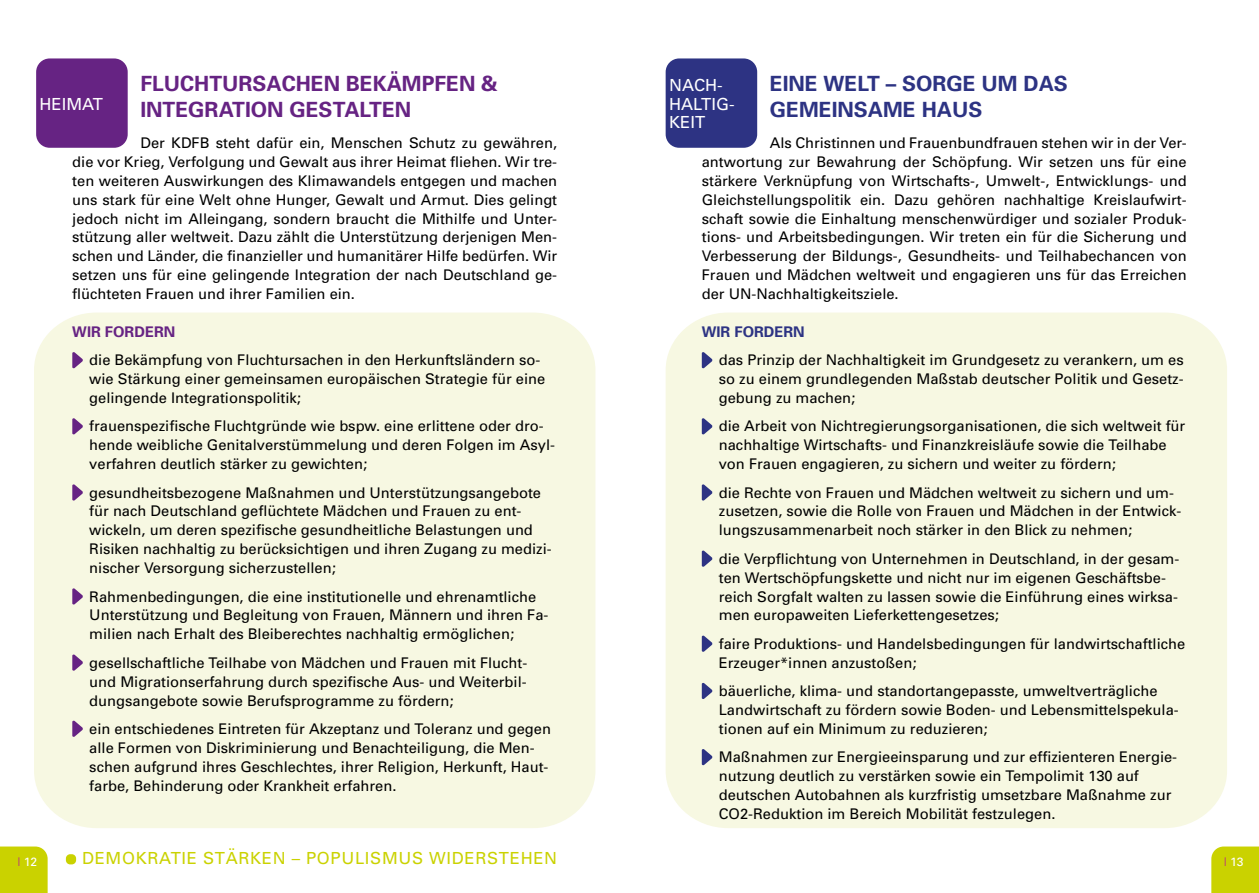
<style>
.page{position:relative;width:1259px;height:893px;background:#fff}
.page>*{position:absolute;margin:0;border:0;box-sizing:border-box;transform-origin:0 0}
.t1{font:700 21px/25.5px "Univers";color:#662383}
.t2{font:700 21px/25.5px "Univers";color:#2d3383}
.t3{font:16.65px "Univers";letter-spacing:.04em;color:#cad200}
.t4{font:16.65px/18.6px "Univers";color:#fff}
.t5{font:14.7px/18.9px "Univers";color:#000}
.t6{font:700 14.7px "Univers";color:#662383}
.t7{font:700 14.7px "Univers";color:#2d3383}
.t8{font:12px "Univers";color:#fff}
.s1{color:#b9367e}
</style>
<div class="page">
<div style="left:1211px;top:846px;width:48px;height:47px;background:#cad200"></div>
<div style="left:0;top:846px;width:48px;height:47px;background:#cad200"></div>
<div style="left:66px;top:854px;width:10px;height:10px;background:#cad200;border-radius:4px"></div>
<div style="left:34px;top:313px;width:561px;height:515px;background:#f7f8e2;border-radius:60px"></div>
<div style="left:665px;top:313px;width:562px;height:515px;background:#f7f8e2;border-radius:60px"></div>
<svg style="left:72px;top:352px;width:11px;height:17px"></svg>
<svg style="left:72px;top:418px;width:11px;height:17px"></svg>
<svg style="left:72px;top:484px;width:11px;height:17px"></svg>
<svg style="left:72px;top:588px;width:11px;height:17px"></svg>
<svg style="left:72px;top:654px;width:11px;height:17px"></svg>
<svg style="left:72px;top:720px;width:11px;height:17px"></svg>
<svg style="left:702px;top:352px;width:10px;height:17px"></svg>
<svg style="left:702px;top:418px;width:10px;height:17px"></svg>
<svg style="left:702px;top:484px;width:10px;height:17px"></svg>
<svg style="left:702px;top:550px;width:10px;height:17px"></svg>
<svg style="left:702px;top:635px;width:10px;height:17px"></svg>
<svg style="left:702px;top:682px;width:10px;height:17px"></svg>
<svg style="left:702px;top:749px;width:10px;height:17px"></svg>
<div style="left:36px;top:58px;width:92px;height:90px;background:#662383;border-radius:13px"></div>
<div style="left:665px;top:58px;width:92px;height:90px;background:#2d3383;border-radius:13px"></div>
<h1 class="t1" style="left:140px;top:70px;width:359px">FLUCHTURSACHEN BEKÄMPFEN &amp;<br>INTEGRATION GESTALTEN</h1>
<p class="t5" style="left:72px;top:133px;width:486px;text-align:justify;text-indent:68px">Der KDFB steht dafür ein, Menschen Schutz zu gewähren, die vor Krieg, Verfolgung und Gewalt aus ihrer Heimat fliehen. Wir tre&shy;ten weiteren Auswirkungen des Klimawandels entgegen und machen uns stark für eine Welt ohne Hunger, Gewalt und Armut. Dies gelingt jedoch nicht im Alleingang, sondern braucht die Mithilfe und Unter&shy;stützung aller weltweit. Dazu zählt die Unterstützung derjenigen Men&shy;schen und Länder, die finanzieller und humanitärer Hilfe bedürfen. Wir setzen uns für eine gelingende Integration der nach Deutschland ge&shy;flüchteten Frauen und ihrer Familien ein.</p>
<p class="t6" style="left:72px;top:322px;width:104px">WIR FORDERN</p>
<p class="t5" style="left:89px;top:350px;width:457px">die Bekämpfung von Fluchtursachen in den Herkunftsländern so&shy;wie Stärkung einer gemeinsamen europäischen Strategie für eine gelingende Integrationspolitik;</p>
<p class="t5" style="left:89px;top:416px;width:467px">frauenspezifische Fluchtgründe wie bspw. eine erlittene oder dro&shy;hende weibliche Genitalverstümmelung und deren Folgen im Asyl&shy;verfahren deutlich stärker zu gewichten;</p>
<p class="t5" style="left:89px;top:483px;width:464px">gesundheitsbezogene Maßnahmen und Unterstützungsangebote für nach Deutschland geflüchtete Mädchen und Frauen zu ent&shy;wickeln, um deren spezifische gesundheitliche Belastungen und Risiken nachhaltig zu berücksichtigen und ihren Zugang zu medizi&shy;nischer Versorgung sicherzustellen;</p>
<p class="t5" style="left:89px;top:587px;width:461px">Rahmenbedingungen, die eine institutionelle und ehrenamtliche<br>Unterstützung und Begleitung von Frauen, Männern und ihren Fa&shy;milien nach Erhalt des Bleiberechtes nachhaltig ermöglichen;</p>
<p class="t5" style="left:89px;top:653px;width:439px;text-align:justify">gesellschaftliche Teilhabe von Mädchen und Frauen mit Flucht&shy;und Migrationserfahrung durch spezifische Aus- und Weiterbil&shy;dungsangebote sowie Berufsprogramme zu fördern;</p>
<p class="t5" style="left:89px;top:719px;width:463px">ein entschiedenes Eintreten für Akzeptanz und Toleranz und gegen alle Formen von Diskriminierung und Benachteiligung, die Men&shy;schen aufgrund ihres Geschlechtes, ihrer Religion, Herkunft, Haut&shy;farbe, Behinderung oder Krankheit erfahren.</p>
<p class="t4" style="left:40px;top:94px;width:65px">HEIMAT</p>
<h1 class="t2" style="left:770px;top:70px;width:299px">EINE WELT – SORGE UM DAS<br>GEMEINSAME HAUS</h1>
<p class="t5" style="left:702px;top:133px;width:486px;text-align:justify;text-indent:68px">Als Christinnen und Frauenbundfrauen stehen wir in der Ver&shy;antwortung zur Bewahrung der Schöpfung. Wir setzen uns für eine stärkere Verknüpfung von Wirtschafts-, Umwelt-, Entwicklungs- und Gleichstellungspolitik ein. Dazu gehören nachhaltige Kreislaufwirt&shy;schaft sowie die Einhaltung menschenwürdiger und sozialer Produk&shy;tions- und Arbeitsbedingungen. Wir treten ein für die Sicherung und Verbesserung der Bildungs-, Gesundheits- und Teilhabechancen von Frauen und Mädchen weltweit und engagieren uns für das Erreichen der UN-Nachhaltigkeitsziele.</p>
<p class="t7" style="left:702px;top:322px;width:104px">WIR FORDERN</p>
<p class="t5" style="left:719px;top:350px;width:466px;text-align:justify">das Prinzip der Nachhaltigkeit im Grundgesetz zu verankern, um es so zu einem grundlegenden Maßstab deutscher Politik und Gesetz&shy;gebung zu machen;</p>
<p class="t5" style="left:719px;top:416px;width:468px">die Arbeit von Nichtregierungsorganisationen, die sich weltweit für nachhaltige Wirtschafts- und Finanzkreisläufe sowie die Teilhabe von Frauen engagieren, zu sichern und weiter zu fördern;</p>
<p class="t5" style="left:719px;top:483px;width:464px">die Rechte von Frauen und Mädchen weltweit zu sichern und um&shy;zusetzen, sowie die Rolle von Frauen und Mädchen in der Entwick&shy;lungszusammenarbeit noch stärker in den Blick zu nehmen;</p>
<p class="t5" style="left:719px;top:549px;width:462px">die Verpflichtung von Unternehmen in Deutschland, in der gesam&shy;ten Wertschöpfungskette und nicht nur im eigenen Geschäftsbe&shy;reich Sorgfalt walten zu lassen sowie die Einführung eines wirksa&shy;men europaweiten Lieferkettengesetzes;</p>
<p class="t5" style="left:719px;top:634px;width:468px">faire Produktions- und Handelsbedingungen für landwirtschaftliche<br>Erzeuger*innen anzustoßen;</p>
<p class="t5" style="left:719px;top:681px;width:461px">bäuerliche, klima- und standortangepasste, umweltverträgliche<br>Landwirtschaft zu fördern sowie Boden- und Lebensmittelspekula&shy;tionen auf ein Minimum zu reduzieren;</p>
<p class="t5" style="left:719px;top:747px;width:460px">Maßnahmen zur Energieeinsparung und zur effizienteren Energie&shy;nutzung deutlich zu verstärken sowie ein Tempolimit 130 auf deutschen Autobahnen als kurzfristig umsetzbare Maßnahme zur CO2-Reduktion im Bereich Mobilität festzulegen.</p>
<p class="t4" style="left:669px;top:76px;width:67px">NACH-<br>HALTIG-<br>KEIT</p>
<p class="t8" style="left:17px;top:854px;width:21px"><span class="s1">|</span> 12</p>
<p class="t3" style="left:82px;top:848px;width:476px">DEMOKRATIE STÄRKEN – POPULISMUS WIDERSTEHEN</p>
<p class="t8" style="left:1223px;top:854px;width:21px"><span class="s1">|</span> 13</p>
</div>
